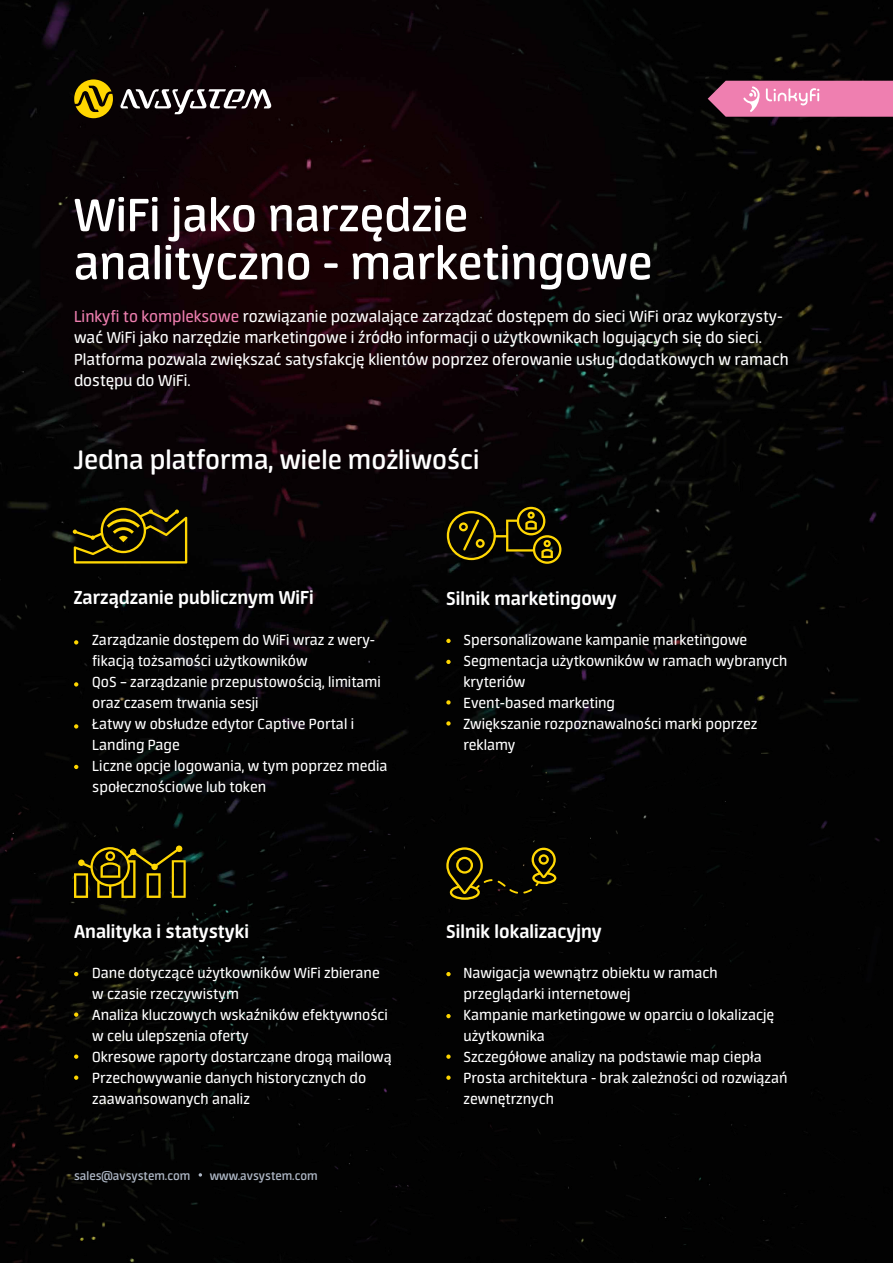
<style>
.page{position:relative;width:893px;height:1263px;background:#fff}
.page>*{position:absolute;margin:0;border:0;box-sizing:border-box;transform-origin:0 0}
.t1{font:600 52.5px/48px "Neuron";color:#fff}
.t2{font:600 30px "Neuron";color:#fff}
.t3{font:700 21px "Neuron";color:#fff}
.t4{font:18px/21.6px "Neuron";color:#fff}
.t5{font:16.5px/21px "Neuron";color:#fff}
.t6{font:600 13.5px "Neuron";color:#aeb7c5}
.s1{color:#ef7fb0}
</style>
<div class="page">
<div style="left:0;top:753px;width:893px;height:509px;background:#020202"></div>
<img style="left:0;top:0;width:893px;height:753px">
<svg style="left:199px;top:1173px;width:3px;height:4px"></svg>
<svg style="left:74px;top:79px;width:39px;height:39px;background:#977d01"></svg>
<svg style="left:120px;top:89px;width:152px;height:25px"></svg>
<svg style="left:74px;top:640px;width:4px;height:4px"></svg>
<svg style="left:74px;top:682px;width:4px;height:4px"></svg>
<svg style="left:74px;top:724px;width:4px;height:4px"></svg>
<svg style="left:74px;top:765px;width:4px;height:4px"></svg>
<svg style="left:446px;top:639px;width:5px;height:4px"></svg>
<svg style="left:446px;top:660px;width:5px;height:4px"></svg>
<svg style="left:446px;top:700px;width:5px;height:5px"></svg>
<svg style="left:446px;top:721px;width:5px;height:5px"></svg>
<svg style="left:74px;top:972px;width:4px;height:4px"></svg>
<svg style="left:74px;top:1012px;width:4px;height:5px"></svg>
<svg style="left:74px;top:1054px;width:4px;height:5px"></svg>
<svg style="left:74px;top:1075px;width:4px;height:5px"></svg>
<svg style="left:446px;top:972px;width:5px;height:4px"></svg>
<svg style="left:446px;top:1014px;width:5px;height:4px"></svg>
<svg style="left:446px;top:1054px;width:5px;height:5px"></svg>
<svg style="left:446px;top:1075px;width:5px;height:5px"></svg>
<svg style="left:447px;top:507px;width:114px;height:57px;background:#342d03"></svg>
<svg style="left:74px;top:845px;width:112px;height:53px;background:#413803"></svg>
<svg style="left:446px;top:847px;width:110px;height:53px;background:#292302"></svg>
<svg style="left:73px;top:508px;width:114px;height:55px;background:#342c03"></svg>
<svg style="left:708px;top:81px;width:185px;height:36px;background:#e37fab"></svg>
<h1 class="t1" style="left:74px;top:191px;width:580px">WiFi jako narzędzie analityczno - marketingowe</h1>
<p class="t4" style="left:74px;top:305px;width:716px"><span class="s1">Linkyfi to kompleksowe</span> rozwiązanie pozwalające zarządzać dostępem do sieci WiFi oraz wykorzysty&shy;wać WiFi jako narzędzie marketingowe i źródło informacji o użytkownikach logujących się do sieci.<br>Platforma pozwala zwiększać satysfakcję klientów poprzez oferowanie usług dodatkowych w ramach dostępu do WiFi.</p>
<h2 class="t2" style="left:74px;top:443px;width:407px">Jedna platforma, wiele możliwości</h2>
<p class="t3" style="left:74px;top:586px;width:242px">Zarządzanie publicznym WiFi</p>
<p class="t3" style="left:446px;top:587px;width:172px">Silnik marketingowy</p>
<p class="t5" style="left:92px;top:629px;width:297px">Zarządzanie dostępem do WiFi wraz z wery&shy;fikacją tożsamości użytkowników<br>QoS – zarządzanie przepustowością, limitami oraz czasem trwania sesji<br>Łatwy w obsłudze edytor Captive Portal i Landing Page<br>Liczne opcje logowania, w tym poprzez media społecznościowe lub token</p>
<p class="t5" style="left:464px;top:629px;width:325px">Spersonalizowane kampanie marketingowe<br>Segmentacja użytkowników w ramach wybranych kryteriów<br>Event-based marketing<br>Zwiększanie rozpoznawalności marki poprzez reklamy</p>
<p class="t3" style="left:74px;top:919px;width:176px">Analityka i statystyki</p>
<p class="t3" style="left:446px;top:919px;width:157px">Silnik lokalizacyjny</p>
<p class="t5" style="left:92px;top:962px;width:301px">Dane dotyczące użytkowników WiFi zbierane w czasie rzeczywistym<br>Analiza kluczowych wskaźników efektywności w celu ulepszenia oferty<br>Okresowe raporty dostarczane drogą mailową Przechowywanie danych historycznych do zaawansowanych analiz</p>
<p class="t5" style="left:464px;top:963px;width:326px">Nawigacja wewnątrz obiektu w ramach przeglądarki internetowej<br>Kampanie marketingowe w oparciu o lokalizację użytkownika<br>Szczegółowe analizy na podstawie map ciepła Prosta architektura - brak zależności od rozwiązań zewnętrznych</p>
<p class="t6" style="left:74px;top:1168px;width:118px">sales@avsystem.com</p>
<p class="t6" style="left:210px;top:1168px;width:109px">www.avsystem.com</p>
</div>
